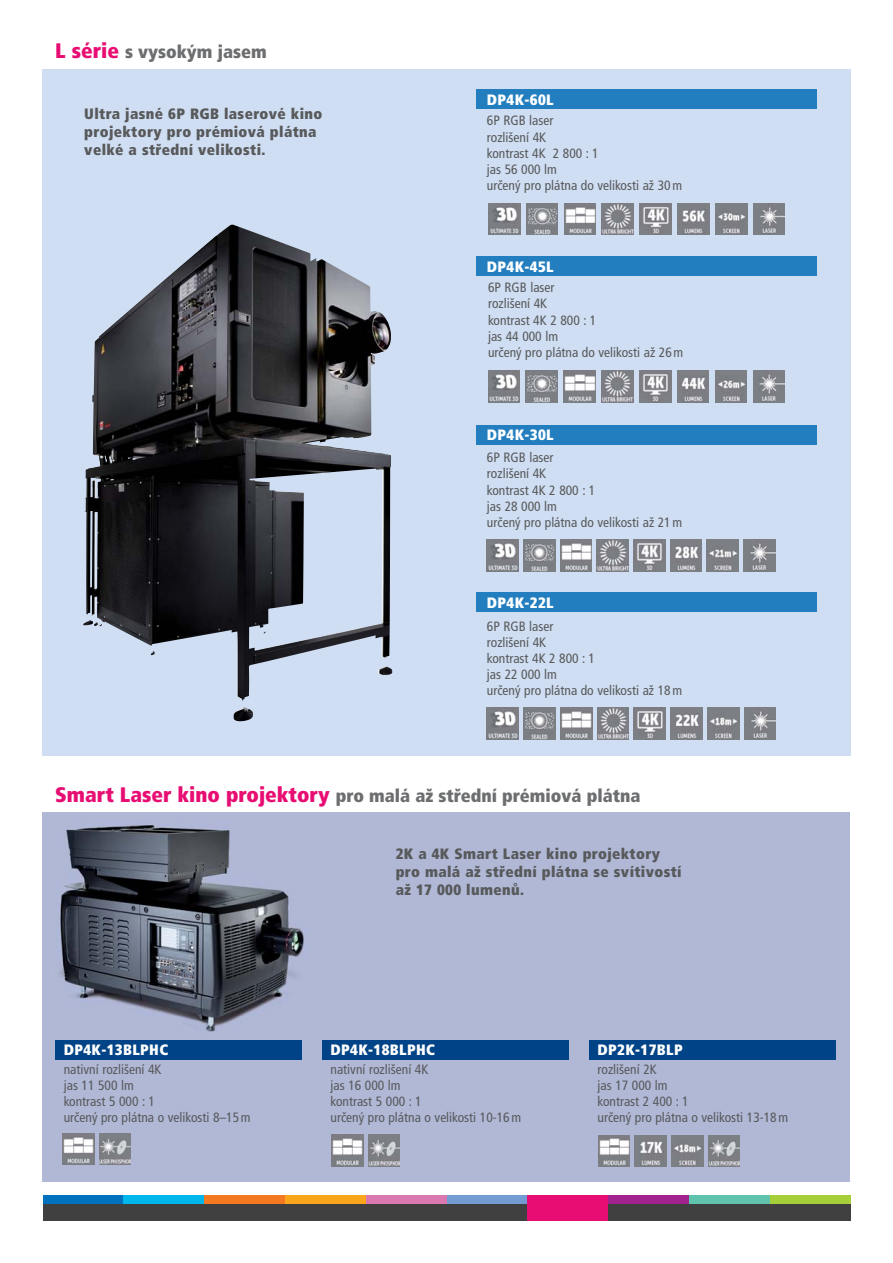
<style>
.page{position:relative;width:893px;height:1263px;background:#fff}
.page>*{position:absolute;margin:0;border:0;box-sizing:border-box;transform-origin:0 0}
.t1{font:900 condensed 18px "Frutiger LT Pro";color:#6d6e70}
.t2{font:900 condensed 15px/18px "Frutiger LT Pro";letter-spacing:.025em;color:#58595b}
.t3{font:900 condensed 15px "Frutiger LT Pro";letter-spacing:.025em;color:#fff}
.t4{font:condensed 13.5px/16.2px "Frutiger LT Pro";color:#58595b}
.s1{font-size:21px;color:#e80d73}
</style>
<div class="page">
<div style="left:43px;top:70px;width:807px;height:686px;background:#cfdef2"></div>
<div style="left:43px;top:812px;width:807px;height:370px;background:#b0b8d6"></div>
<img style="left:59px;top:825px;width:245px;height:207px">
<div style="left:476px;top:425px;width:340px;height:19px;background:#227ebe"></div>
<img style="left:744px;top:539px;width:31px;height:32px">
<img style="left:707px;top:539px;width:32px;height:32px">
<img style="left:670px;top:539px;width:32px;height:32px">
<img style="left:634px;top:539px;width:31px;height:32px">
<img style="left:597px;top:539px;width:32px;height:32px">
<img style="left:560px;top:539px;width:32px;height:32px">
<img style="left:524px;top:539px;width:31px;height:32px">
<img style="left:487px;top:539px;width:32px;height:32px">
<div style="left:476px;top:593px;width:340px;height:19px;background:#227ebe"></div>
<img style="left:744px;top:708px;width:32px;height:31px">
<img style="left:707px;top:708px;width:32px;height:31px">
<img style="left:671px;top:708px;width:31px;height:31px">
<img style="left:634px;top:708px;width:32px;height:31px">
<img style="left:597px;top:708px;width:32px;height:31px">
<img style="left:560px;top:708px;width:32px;height:31px">
<img style="left:524px;top:708px;width:31px;height:31px">
<img style="left:487px;top:708px;width:32px;height:31px">
<div style="left:55px;top:1040px;width:247px;height:19px;background:#004386"></div>
<img style="left:99px;top:1133px;width:32px;height:32px">
<img style="left:62px;top:1133px;width:32px;height:32px">
<div style="left:322px;top:1040px;width:247px;height:19px;background:#004386"></div>
<img style="left:368px;top:1135px;width:32px;height:31px">
<img style="left:332px;top:1135px;width:31px;height:31px">
<div style="left:589px;top:1040px;width:247px;height:19px;background:#004386"></div>
<img style="left:708px;top:1135px;width:32px;height:32px">
<img style="left:672px;top:1135px;width:31px;height:32px">
<img style="left:635px;top:1135px;width:32px;height:32px">
<img style="left:598px;top:1135px;width:32px;height:32px">
<div style="left:476px;top:257px;width:340px;height:19px;background:#227ebe"></div>
<img style="left:753px;top:371px;width:32px;height:32px">
<img style="left:715px;top:371px;width:32px;height:32px">
<img style="left:677px;top:371px;width:32px;height:32px">
<img style="left:639px;top:371px;width:32px;height:32px">
<img style="left:602px;top:371px;width:31px;height:32px">
<img style="left:564px;top:371px;width:31px;height:32px">
<img style="left:526px;top:371px;width:31px;height:32px">
<img style="left:488px;top:371px;width:32px;height:32px">
<div style="left:476px;top:90px;width:340px;height:19px;background:#227ebe"></div>
<img style="left:753px;top:203px;width:32px;height:32px">
<img style="left:715px;top:203px;width:32px;height:32px">
<img style="left:678px;top:203px;width:31px;height:32px">
<img style="left:640px;top:203px;width:31px;height:32px">
<img style="left:602px;top:203px;width:32px;height:32px">
<img style="left:564px;top:203px;width:32px;height:32px">
<img style="left:526px;top:203px;width:32px;height:32px">
<img style="left:488px;top:203px;width:32px;height:32px">
<img style="left:83px;top:225px;width:293px;height:426px">
<div style="left:43px;top:1203px;width:807px;height:17px;background:#404041"></div>
<div style="left:43px;top:1195px;width:80px;height:8px;background:#0071bc"></div>
<div style="left:204px;top:1195px;width:81px;height:8px;background:#f47920"></div>
<div style="left:285px;top:1195px;width:81px;height:8px;background:#faa61a"></div>
<div style="left:366px;top:1195px;width:81px;height:8px;background:#da78b0"></div>
<div style="left:447px;top:1195px;width:80px;height:8px;background:#739dd2"></div>
<div style="left:527px;top:1195px;width:81px;height:25px;background:#e80d73"></div>
<div style="left:608px;top:1195px;width:81px;height:8px;background:#a3238e"></div>
<div style="left:689px;top:1195px;width:81px;height:8px;background:#60c3ad"></div>
<div style="left:770px;top:1195px;width:80px;height:8px;background:#a6ce39"></div>
<div style="left:123px;top:1195px;width:81px;height:8px;background:#00b7ec"></div>
<h1 class="t1" style="left:55px;top:45px;width:213px"><span class="s1">L série</span> s vysokým jasem</h1>
<p class="t2" style="left:84px;top:107px;width:240px">Ultra jasné 6P RGB laserové kino projektory pro prémiová plátna velké a střední velikosti.</p>
<p class="t3" style="left:487px;top:94px;width:68px">DP4K-60L</p>
<p class="t4" style="left:487px;top:114px;width:197px">6P RGB laser<br>rozlišení 4K<br>kontrast 4K 2 800 : 1<br>jas 56 000 lm<br>určený pro plátna do velikosti až 30 m</p>
<p class="t3" style="left:487px;top:261px;width:68px">DP4K-45L</p>
<p class="t4" style="left:488px;top:281px;width:197px">6P RGB laser<br>rozlišení 4K<br>kontrast 4K 2 800 : 1<br>jas 44 000 lm<br>určený pro plátna do velikosti až 26 m</p>
<p class="t3" style="left:487px;top:429px;width:68px">DP4K-30L</p>
<p class="t4" style="left:487px;top:451px;width:197px">6P RGB laser<br>rozlišení 4K<br>kontrast 4K 2 800 : 1<br>jas 28 000 lm<br>určený pro plátna do velikosti až 21 m</p>
<p class="t3" style="left:487px;top:597px;width:68px">DP4K-22L</p>
<p class="t4" style="left:487px;top:619px;width:197px">6P RGB laser<br>rozlišení 4K<br>kontrast 4K 2 800 : 1<br>jas 22 000 lm<br>určený pro plátna do velikosti až 18 m</p>
<h1 class="t1" style="left:55px;top:790px;width:587px"><span class="s1">Smart Laser kino projektory</span> pro malá až střední prémiová plátna</h1>
<p class="t3" style="left:64px;top:1044px;width:106px">DP4K-13BLPHC</p>
<p class="t4" style="left:64px;top:1062px;width:188px">nativní rozlišení 4K<br>jas 11 500 lm<br>kontrast 5 000 : 1<br>určený pro plátna o velikosti 8–15 m</p>
<p class="t2" style="left:396px;top:846px;width:287px">2K a 4K Smart Laser kino projektory pro malá až střední plátna se svítivostí až 17 000 lumenů.</p>
<p class="t3" style="left:331px;top:1044px;width:106px">DP4K-18BLPHC</p>
<p class="t4" style="left:331px;top:1062px;width:192px">nativní rozlišení 4K<br>jas 16 000 lm<br>kontrast 5 000 : 1<br>určený pro plátna o velikosti 10-16 m</p>
<p class="t3" style="left:598px;top:1044px;width:87px">DP2K-17BLP</p>
<p class="t4" style="left:598px;top:1062px;width:192px">rozlišení 2K<br>jas 17 000 lm<br>kontrast 2 400 : 1<br>určený pro plátna o velikosti 13-18 m</p>
</div>
